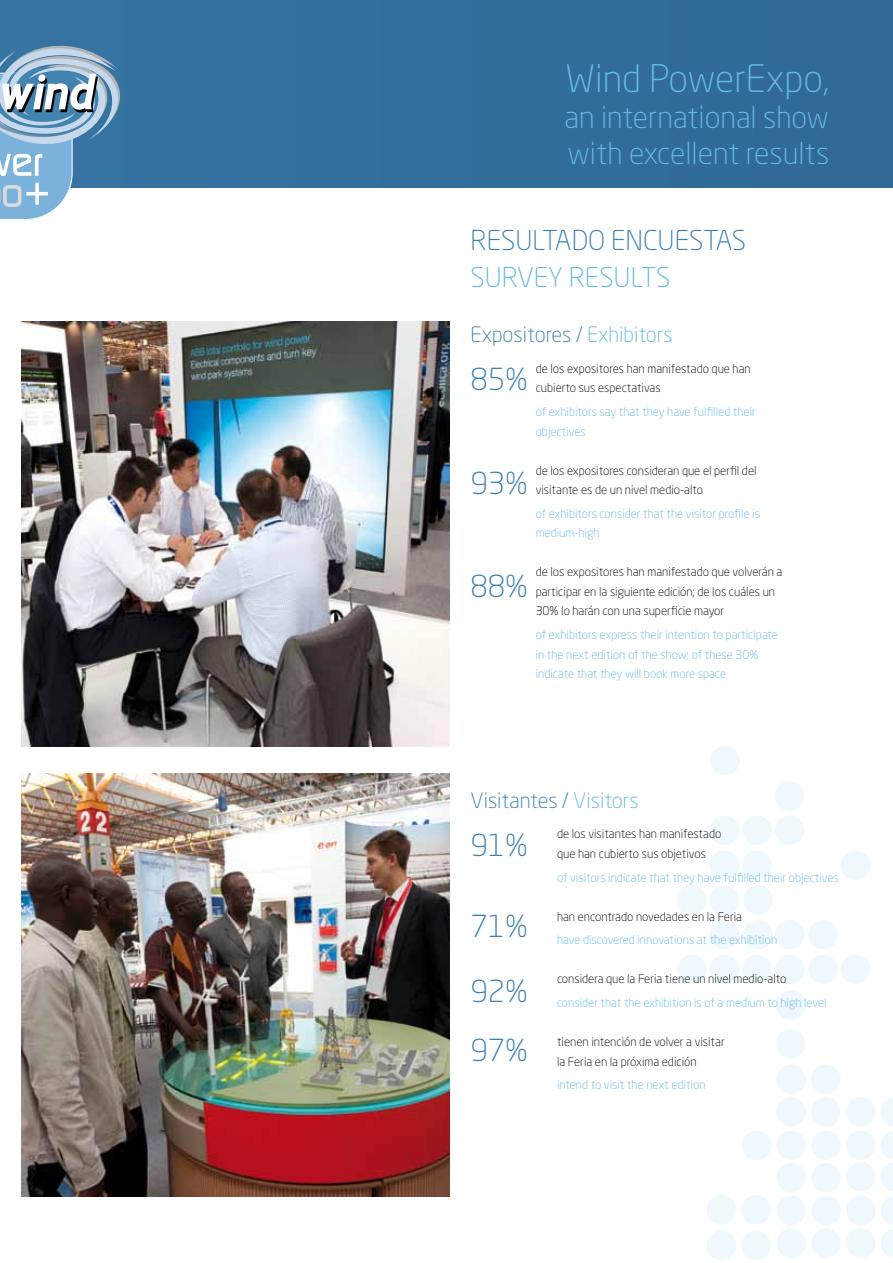
<style>
.page{position:relative;width:893px;height:1263px;background:#fff}
.page>*{position:absolute;margin:0;border:0;box-sizing:border-box;transform-origin:0 0}
.t1{font:300 37.5px "Neo Sans Std";color:#64b9e4}
.t2{font:300 30px/36px "Neo Sans Std";color:#64b9e4}
.t3{font:300 30px/64.8px "Neo Sans Std";color:#3c7fb2}
.t4{font:300 27px "Neo Sans Std";color:#3c7fb2}
.t5{font:300 27px "Neo Sans Std";color:#64b9e4}
.t6{font:300 21px "Neo Sans Std";color:#3c7fb2}
.t7{font:300 12px/19.5px "Neo Sans Std";color:#000}
.t8{font:300 12px/19.5px "Neo Sans Std";color:#64b9e4}
.s1{color:#64b9e4}
</style>
<div class="page">
<svg style="left:677px;top:746px;width:193px;height:264px"></svg>
<svg style="left:707px;top:1010px;width:186px;height:250px"></svg>
<div style="left:0;top:0;width:893px;height:187px;background:#336e9b"></div>
<svg style="left:0;top:46px;width:133px;height:174px"></svg>
<img style="left:21px;top:774px;width:429px;height:423px">
<img style="left:21px;top:321px;width:429px;height:425px">
<h1 class="t1" style="left:565px;top:56px;width:265px">Wind PowerExpo,</h1>
<h2 class="t2" style="left:564px;top:99px;width:266px">an international show with excellent results</h2>
<h3 class="t4" style="left:470px;top:224px;width:277px">RESULTADO ENCUESTAS</h3>
<h3 class="t5" style="left:470px;top:261px;width:202px">SURVEY RESULTS</h3>
<h3 class="t6" style="left:470px;top:322px;width:204px">Expositores / <span class="s1">Exhibitors</span></h3>
<h2 class="t3" style="left:470px;top:346px;width:59px">85%</h2>
<h2 class="t3" style="left:470px;top:450px;width:59px">93%</h2>
<h2 class="t3" style="left:470px;top:553px;width:59px">88%</h2>
<p class="t7" style="left:536px;top:359px;width:217px">de los expositores han manifestado que han cubierto sus espectativas</p>
<p class="t8" style="left:536px;top:402px;width:222px">of exhibitors say that they have fulfilled their objectives</p>
<p class="t7" style="left:536px;top:460px;width:222px">de los expositores consideran que el perfil del visitante es de un nivel medio-alto</p>
<p class="t8" style="left:536px;top:504px;width:226px">of exhibitors consider that the visitor profile is medium-high</p>
<p class="t7" style="left:536px;top:562px;width:248px">de los expositores han manifestado que volverán a participar en la siguiente edición; de los cuáles un<br>30% lo harán con una superficie mayor</p>
<p class="t8" style="left:536px;top:625px;width:244px">of exhibitors express their intention to participate in the next edition of the show; of these 30% indicate that they will book more space</p>
<h3 class="t6" style="left:470px;top:788px;width:170px">Visitantes / <span class="s1">Visitors</span></h3>
<h2 class="t3" style="left:470px;top:812px;width:59px">91%</h2>
<h2 class="t3" style="left:470px;top:894px;width:59px">71%<br>92%</h2>
<h2 class="t3" style="left:470px;top:1017px;width:59px">97%</h2>
<p class="t7" style="left:557px;top:824px;width:166px">de los visitantes han manifestado que han cubierto sus objetivos</p>
<p class="t8" style="left:557px;top:867px;width:283px">of visitors indicate that they have fulfilled their objectives</p>
<p class="t7" style="left:557px;top:906px;width:187px">han encontrado novedades en la Feria</p>
<p class="t8" style="left:557px;top:930px;width:222px">have discovered innovations at the exhibition</p>
<p class="t7" style="left:557px;top:969px;width:231px">considera que la Feria tiene un nivel medio-alto</p>
<p class="t8" style="left:557px;top:993px;width:271px">consider that the exhibition is of a medium to high level</p>
<p class="t7" style="left:557px;top:1032px;width:169px">tienen intención de volver a visitar la Feria en la próxima edición</p>
<p class="t8" style="left:557px;top:1075px;width:150px">intend to visit the next edition</p>
</div>
